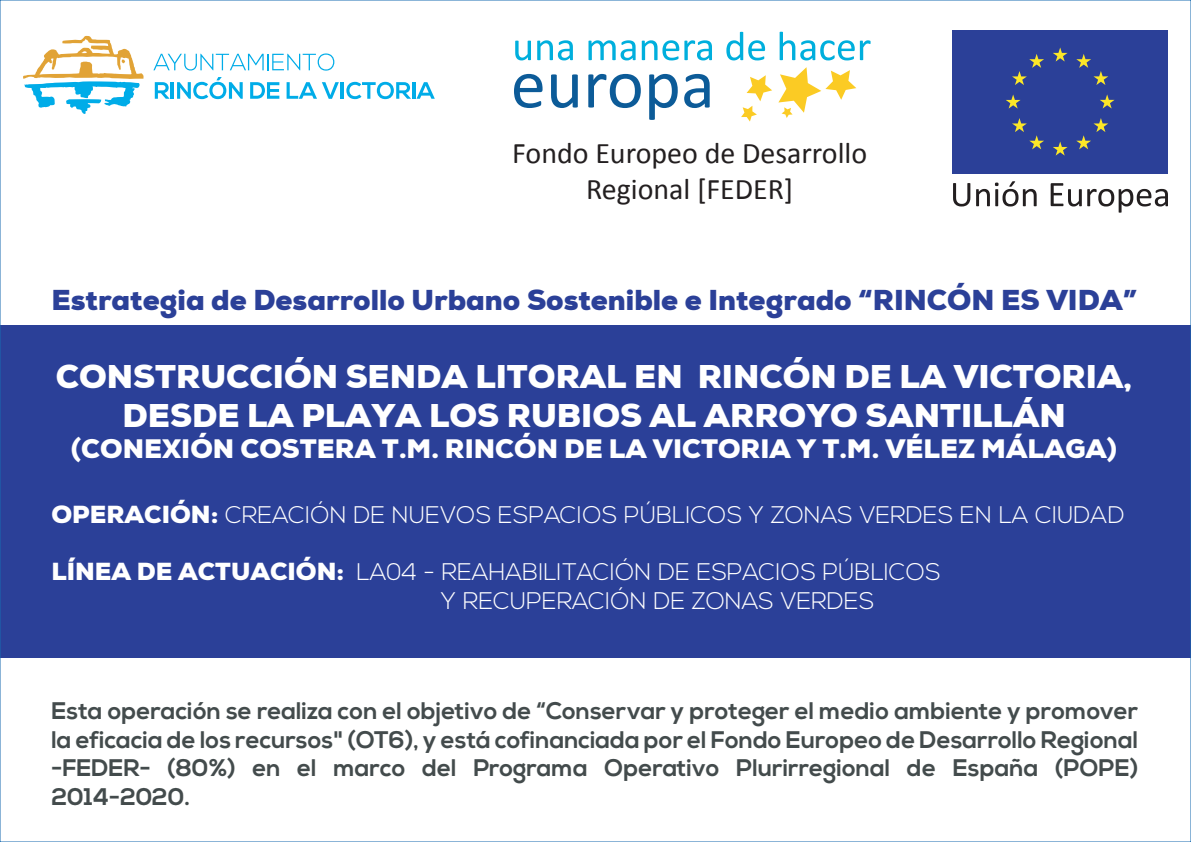
<style>
.page{position:relative;width:1191px;height:842px;background:#fff}
.page>*{position:absolute;margin:0;border:0;box-sizing:border-box;transform-origin:0 0}
.t1{font:900 32px/38.4px "Nexa";color:#fff;text-align:center}
.t2{font:30px/35.9px "Calibri";color:#231f20;text-align:center}
.t3{font:900 28px "Nexa";color:#2b4098}
.t4{font:900 26px "Nexa";color:#fff}
.t5{font:700 24px/28.8px "Nexa";color:#434b4c;text-align:justify}
.t6{font:300 24px/28.8px "Nexa";color:#fff}
.s1{font-weight:900}
</style>
<div class="page">
<div style="left:0;top:326px;width:1191px;height:332px;background:#2b4098"></div>
<svg style="left:515px;top:41px;width:16px;height:19px"></svg>
<svg style="left:537px;top:40px;width:36px;height:20px"></svg>
<svg style="left:588px;top:40px;width:47px;height:20px"></svg>
<svg style="left:642px;top:40px;width:70px;height:20px"></svg>
<svg style="left:726px;top:32px;width:39px;height:28px"></svg>
<svg style="left:779px;top:32px;width:75px;height:28px"></svg>
<svg style="left:860px;top:40px;width:10px;height:20px"></svg>
<svg style="left:514px;top:74px;width:28px;height:34px"></svg>
<svg style="left:551px;top:74px;width:27px;height:34px"></svg>
<svg style="left:588px;top:74px;width:53px;height:34px"></svg>
<svg style="left:649px;top:74px;width:28px;height:46px"></svg>
<svg style="left:684px;top:74px;width:25px;height:34px"></svg>
<svg style="left:741px;top:75px;width:31px;height:47px"></svg>
<svg style="left:778px;top:67px;width:78px;height:51px"></svg>
<div style="left:952px;top:30px;width:215px;height:144px;background:#2b4098"></div>
<svg style="left:1053px;top:47px;width:14px;height:15px"></svg>
<svg style="left:1012px;top:54px;width:32px;height:31px"></svg>
<svg style="left:1006px;top:94px;width:14px;height:15px"></svg>
<svg style="left:1012px;top:118px;width:32px;height:31px"></svg>
<svg style="left:1053px;top:142px;width:14px;height:14px"></svg>
<svg style="left:1076px;top:118px;width:32px;height:31px"></svg>
<svg style="left:1100px;top:94px;width:14px;height:15px"></svg>
<svg style="left:1076px;top:54px;width:32px;height:31px"></svg>
<svg style="left:953px;top:183px;width:17px;height:23px"></svg>
<svg style="left:976px;top:181px;width:60px;height:25px"></svg>
<svg style="left:1050px;top:183px;width:31px;height:23px"></svg>
<svg style="left:1087px;top:189px;width:81px;height:24px"></svg>
<svg style="left:23px;top:36px;width:121px;height:78px"></svg>
<svg style="left:153px;top:53px;width:186px;height:46px"></svg>
<hr style="left:341px;top:82px;width:3px;height:17px;background:#00ace8">
<svg style="left:346px;top:82px;width:89px;height:17px"></svg>
<p class="t2" style="left:512px;top:135px;width:356px">Fondo Europeo de Desarrollo<br>Regional [FEDER]</p>
<p class="t3" style="left:51px;top:282px;width:1087px">Estrategia de Desarrollo Urbano Sostenible e Integrado “RINCÓN ES VIDA”</p>
<h1 class="t1" style="left:56px;top:358px;width:1078px">CONSTRUCCIÓN SENDA LITORAL EN RINCÓN DE LA VICTORIA,<br>DESDE LA PLAYA LOS RUBIOS AL ARROYO SANTILLÁN</h1>
<p class="t4" style="left:71px;top:431px;width:1047px">(CONEXIÓN COSTERA T.M. RINCÓN DE LA VICTORIA Y T.M. VÉLEZ MÁLAGA)</p>
<p class="t6" style="left:51px;top:501px;width:1075px"><span class="s1">OPERACIÓN:</span> CREACIÓN DE NUEVOS ESPACIOS PÚBLICOS Y ZONAS VERDES EN LA CIUDAD</p>
<p class="t6" style="left:441px;top:559px;width:501px;text-indent:-389px"><span class="s1">LÍNEA DE ACTUACIÓN:</span> LA04 - REAHABILITACIÓN DE ESPACIOS PÚBLICOS<br>Y RECUPERACIÓN DE ZONAS VERDES</p>
<p class="t5" style="left:51px;top:697px;width:1088px">Esta operación se realiza con el objetivo de “Conservar y proteger el medio ambiente y promover la eficacia de los recursos" (OT6), y está cofinanciada por el Fondo Europeo de Desarrollo Regional -FEDER- (80%) en el marco del Programa Operativo Plurirregional de España (POPE)<br>2014-2020.</p>
</div>
